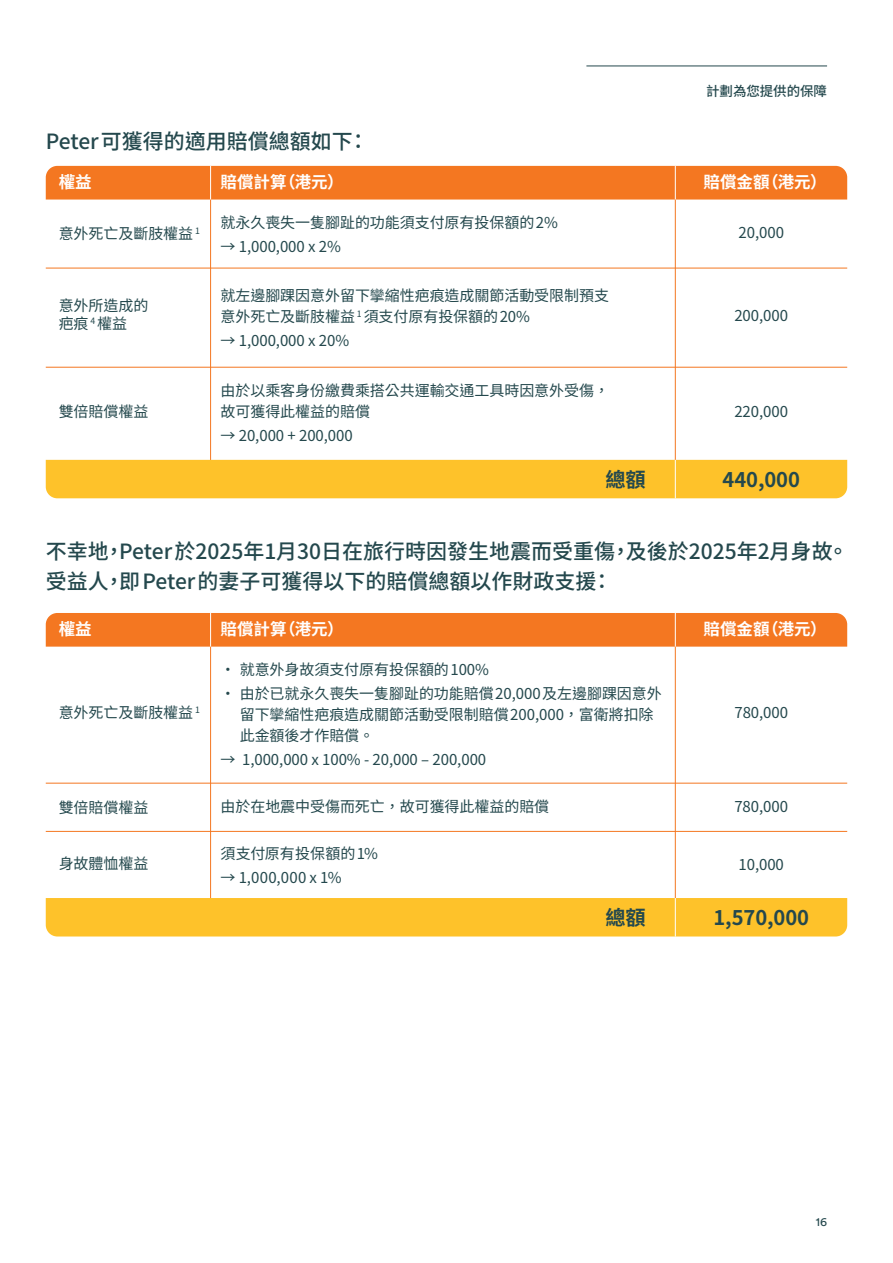
<style>
.page{position:relative;width:893px;height:1263px;background:#fff}
.page>*{position:absolute;margin:0;border:0;box-sizing:border-box;transform-origin:0 0}
.t1{font:500 21px/30px "Noto Sans TC";color:#24484d}
.t2{font:700 20.25px "Noto Sans TC";letter-spacing:-.005em;color:#24484d}
.t3{font:700 16.5px "Noto Sans TC";color:#fff}
.t4{font:15px/21px "Noto Sans TC";letter-spacing:-.005em;color:#24484d}
.t5{font:500 13.5px "Noto Sans TC";letter-spacing:-.005em;color:#24484d}
.t6{font:12px "FWD Circular";color:#24484d}
</style>
<div class="page">
<div style="left:46px;top:166px;width:801px;height:34px;background:#f47721"></div>
<hr style="left:46px;top:268px;width:801px;height:1px;background:#f47721">
<hr style="left:46px;top:367px;width:801px;height:1px;background:#f47721">
<hr style="left:675px;top:194px;width:1px;height:285px;background:#f47721">
<hr style="left:210px;top:194px;width:1px;height:285px;background:#f47721">
<hr style="left:675px;top:166px;width:1px;height:34px;background:#fff">
<hr style="left:210px;top:166px;width:1px;height:34px;background:#fff">
<div style="left:46px;top:460px;width:801px;height:38px;background:#fec22a"></div>
<hr style="left:675px;top:460px;width:1px;height:38px;background:#fff">
<div style="left:46px;top:613px;width:801px;height:34px;background:#f47721"></div>
<hr style="left:46px;top:783px;width:801px;height:1px;background:#f47721">
<hr style="left:46px;top:831px;width:801px;height:1px;background:#f47721">
<hr style="left:675px;top:641px;width:1px;height:261px;background:#f47721">
<hr style="left:210px;top:641px;width:1px;height:261px;background:#f47721">
<hr style="left:675px;top:613px;width:1px;height:34px;background:#fff">
<hr style="left:210px;top:613px;width:1px;height:34px;background:#fff">
<div style="left:46px;top:898px;width:801px;height:38px;background:#fec22a"></div>
<hr style="left:675px;top:898px;width:1px;height:38px;background:#fff">
<hr style="left:586px;top:66px;width:241px;height:1px;background:#24484d">
<p class="t5" style="left:706px;top:83px;width:122px">計劃為您提供的保障</p>
<h1 class="t1" style="left:46px;top:126px;width:324px">Peter可獲得的適用賠償總額如下：</h1>
<p class="t3" style="left:59px;top:173px;width:34px">權益</p>
<p class="t4" style="left:59px;top:223px;width:143px">意外死亡及斷肢權益 <sup>1</sup></p>
<p class="t3" style="left:221px;top:173px;width:125px">賠償計算（港元）</p>
<p class="t3" style="left:703px;top:173px;width:125px">賠償金額（港元）</p>
<p class="t4" style="left:221px;top:212px;width:339px">就永久喪失一隻腳趾的功能須支付原有投保額的2%</p>
<p class="t4" style="left:221px;top:236px;width:122px">→ 1,000,000 x 2%</p>
<p class="t4" style="left:738px;top:223px;width:47px">20,000</p>
<p class="t4" style="left:59px;top:297px;width:91px;line-height:18px">意外所造成的疤痕 <sup>4</sup> 權益</p>
<p class="t4" style="left:221px;top:285px;width:390px">就左邊腳踝因意外留下攣縮性疤痕造成關節活動受限制預支意外死亡及斷肢權益 <sup>1</sup> 須支付原有投保額的20%</p>
<p class="t4" style="left:221px;top:330px;width:130px">→ 1,000,000 x 20%</p>
<p class="t4" style="left:59px;top:401px;width:91px">雙倍賠償權益</p>
<p class="t4" style="left:221px;top:380px;width:390px">由於以乘客身份繳費乘搭公共運輸交通工具時因意外受傷，故可獲得此權益的賠償</p>
<p class="t4" style="left:221px;top:425px;width:134px">→ 20,000 + 200,000</p>
<p class="t4" style="left:734px;top:305px;width:55px">200,000</p>
<p class="t4" style="left:734px;top:401px;width:55px">220,000</p>
<h2 class="t2" style="left:605px;top:468px;width:42px">總額</h2>
<h2 class="t2" style="left:723px;top:468px;width:79px">440,000</h2>
<h1 class="t1" style="left:46px;top:537px;width:804px">不幸地，Peter於2025年1月30日在旅行時因發生地震而受重傷，及後於2025年2月身故。受益人，即Peter的妻子可獲得以下的賠償總額以作財政支援：</h1>
<p class="t3" style="left:59px;top:620px;width:34px">權益</p>
<p class="t3" style="left:221px;top:620px;width:125px">賠償計算（港元）</p>
<p class="t3" style="left:703px;top:620px;width:125px">賠償金額（港元）</p>
<p class="t4" style="left:221px;top:658px;width:443px;line-height:24px">・ 就意外身故須支付原有投保額的100%<br>・ 由於已就永久喪失一隻腳趾的功能賠償20,000及左邊腳踝因意外</p>
<p class="t4" style="left:240px;top:704px;width:415px">留下攣縮性疤痕造成關節活動受限制賠償200,000，富衛將扣除此金額後才作賠償。</p>
<p class="t4" style="left:221px;top:749px;width:267px">→ 1,000,000 x 100% - 20,000 ‒ 200,000</p>
<p class="t4" style="left:59px;top:702px;width:143px">意外死亡及斷肢權益 <sup>1</sup></p>
<p class="t4" style="left:734px;top:702px;width:55px">780,000</p>
<p class="t4" style="left:59px;top:798px;width:91px">雙倍賠償權益</p>
<p class="t4" style="left:221px;top:796px;width:330px">由於在地震中受傷而死亡，故可獲得此權益的賠償</p>
<p class="t4" style="left:734px;top:796px;width:55px">780,000</p>
<p class="t4" style="left:59px;top:853px;width:91px">身故體恤權益</p>
<p class="t4" style="left:221px;top:843px;width:159px">須支付原有投保額的1%</p>
<p class="t4" style="left:221px;top:867px;width:122px">→ 1,000,000 x 1%</p>
<p class="t4" style="left:738px;top:855px;width:47px">10,000</p>
<h2 class="t2" style="left:605px;top:907px;width:42px">總額</h2>
<h2 class="t2" style="left:713px;top:907px;width:97px">1,570,000</h2>
<p class="t6" style="left:816px;top:1214px;width:13px">16</p>
</div>
